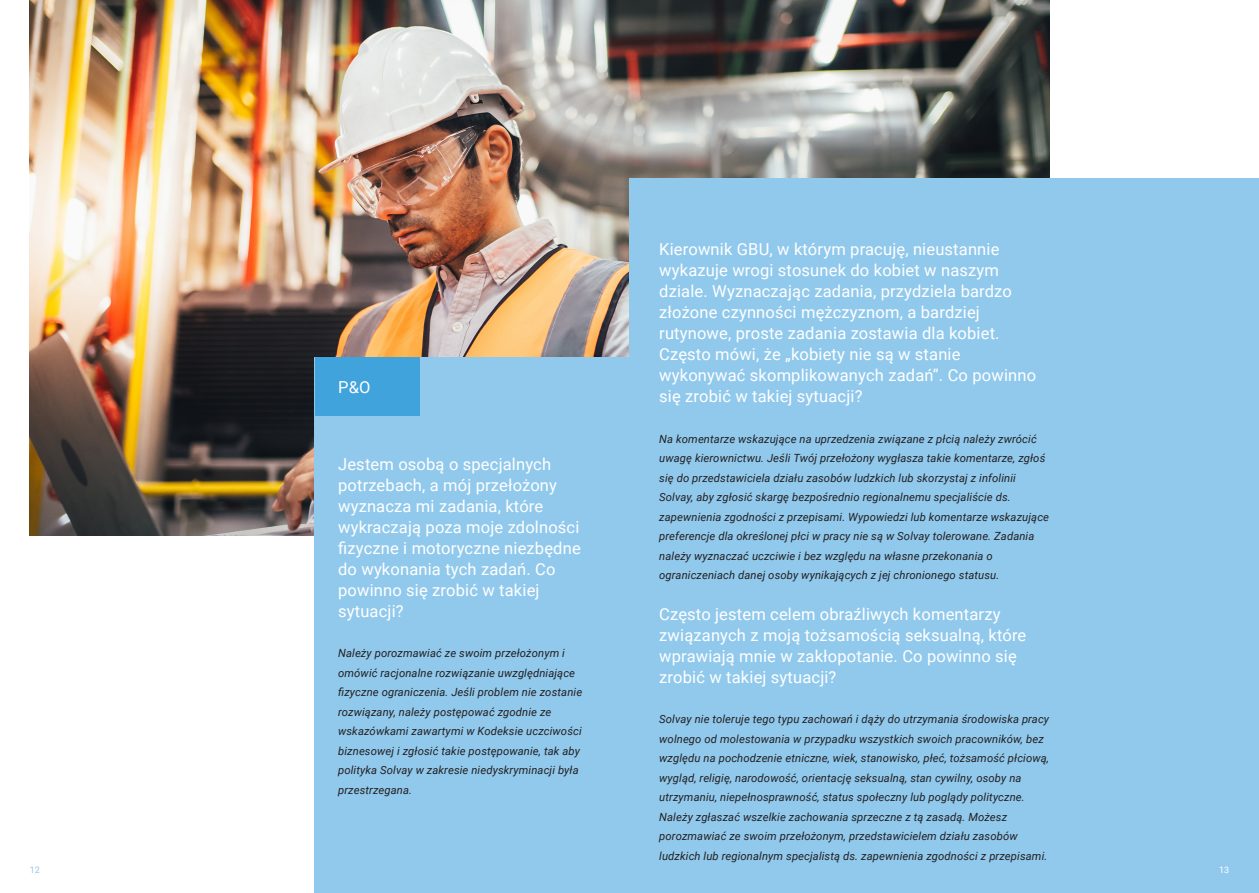
<style>
.page{position:relative;width:1259px;height:893px;background:#fff}
.page>*{position:absolute;margin:0;border:0;box-sizing:border-box;transform-origin:0 0}
.Paragraph_title{font:16.5px/21px "Roboto";letter-spacing:.01em;color:#fff}
.Italic{font:italic 11.25px/19.5px "Roboto";letter-spacing:.01em;color:#231f20}
.t1{font:9px "Roboto";color:#91c9ed}
.t2{font:9px "Roboto";color:#fff}
</style>
<div class="page">
<img style="left:30px;top:0;width:1019px;height:536px">
<div style="left:315px;top:357px;width:944px;height:536px;background:#91c9ed"></div>
<div style="left:629px;top:179px;width:630px;height:548px;background:#91c9ed"></div>
<div style="left:315px;top:357px;width:104px;height:59px;background:#40a3db"></div>
<p class="t1" style="left:30px;top:863px;width:12px">12</p>
<p class="Paragraph_title" style="left:338px;top:376px;width:34px">P&amp;O</p>
<p class="Paragraph_title" style="left:338px;top:453px;width:244px">Jestem osobą o specjalnych potrzebach, a mój przełożony wyznacza mi zadania, które wykraczają poza moje zdolności fizyczne i motoryczne niezbędne do wykonania tych zadań. Co powinno się zrobić w takiej sytuacji?</p>
<p class="Italic" style="left:338px;top:643px;width:245px">Należy porozmawiać ze swoim przełożonym i omówić racjonalne rozwiązanie uwzględniające fizyczne ograniczenia. Jeśli problem nie zostanie rozwiązany, należy postępować zgodnie ze wskazówkami zawartymi w Kodeksie uczciwości biznesowej i zgłosić takie postępowanie, tak aby polityka Solvay w zakresie niedyskryminacji była przestrzegana.</p>
<p class="Paragraph_title" style="left:659px;top:238px;width:378px">Kierownik GBU, w którym pracuję, nieustannie wykazuje wrogi stosunek do kobiet w naszym dziale. Wyznaczając zadania, przydziela bardzo złożone czynności mężczyznom, a bardziej rutynowe, proste zadania zostawia dla kobiet.<br>Często mówi, że „kobiety nie są w stanie wykonywać skomplikowanych zadań”. Co powinno się zrobić w takiej sytuacji?</p>
<p class="Italic" style="left:659px;top:429px;width:391px">Na komentarze wskazujące na uprzedzenia związane z płcią należy zwrócić uwagę kierownictwu. Jeśli Twój przełożony wygłasza takie komentarze, zgłoś się do przedstawiciela działu zasobów ludzkich lub skorzystaj z infolinii Solvay, aby zgłosić skargę bezpośrednio regionalnemu specjaliście ds. zapewnienia zgodności z przepisami. Wypowiedzi lub komentarze wskazujące preferencje dla określonej płci w pracy nie są w Solvay tolerowane. Zadania należy wyznaczać uczciwie i bez względu na własne przekonania o ograniczeniach danej osoby wynikających z jej chronionego statusu.</p>
<p class="Paragraph_title" style="left:659px;top:603px;width:368px">Często jestem celem obraźliwych komentarzy związanych z moją tożsamością seksualną, które wprawiają mnie w zakłopotanie. Co powinno się zrobić w takiej sytuacji?</p>
<p class="Italic" style="left:659px;top:709px;width:391px">Solvay nie toleruje tego typu zachowań i dąży do utrzymania środowiska pracy wolnego od molestowania w przypadku wszystkich swoich pracowników, bez względu na pochodzenie etniczne, wiek, stanowisko, płeć, tożsamość płciową, wygląd, religię, narodowość, orientację seksualną, stan cywilny, osoby na utrzymaniu, niepełnosprawność, status społeczny lub poglądy polityczne.<br>Należy zgłaszać wszelkie zachowania sprzeczne z tą zasadą. Możesz porozmawiać ze swoim przełożonym, przedstawicielem działu zasobów ludzkich lub regionalnym specjalistą ds. zapewnienia zgodności z przepisami.</p>
<p class="t2" style="left:1219px;top:863px;width:12px">13</p>
</div>
